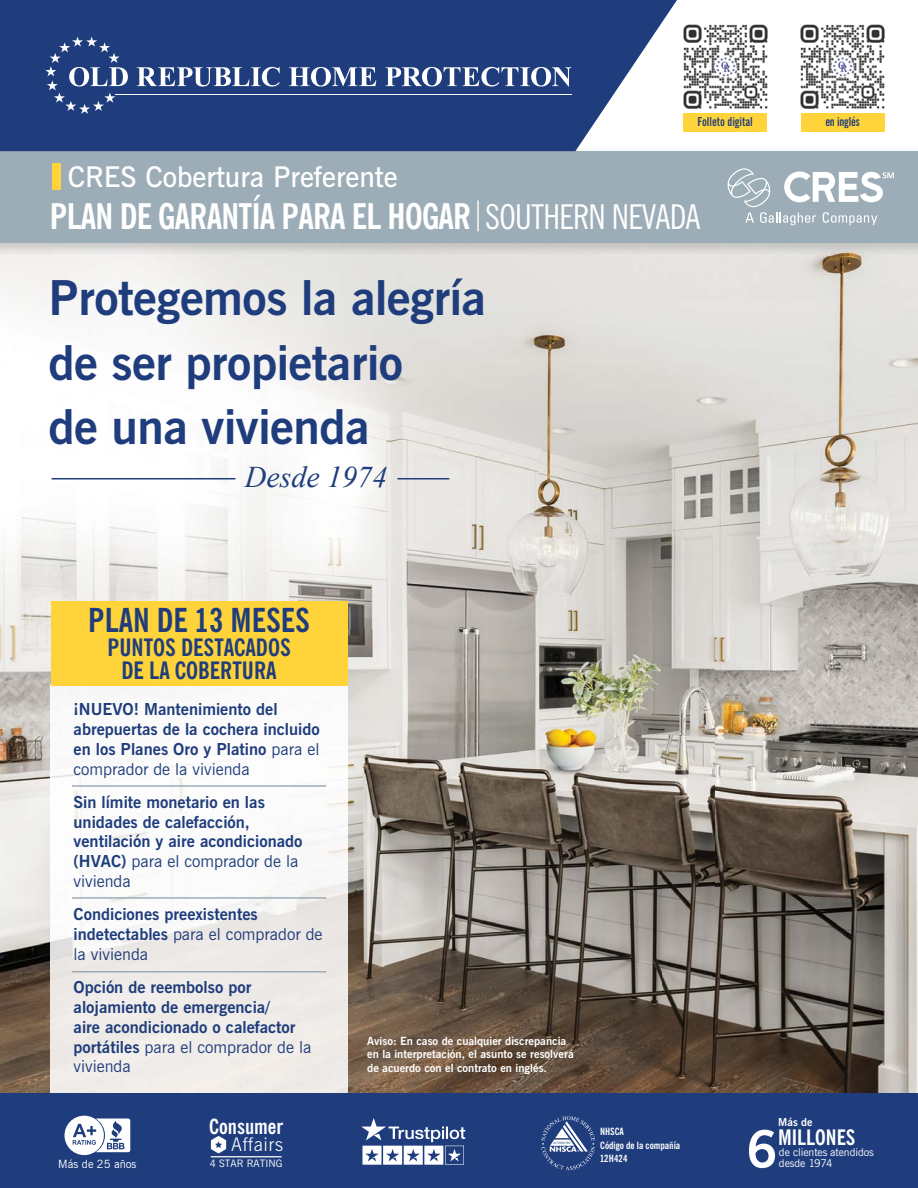
<style>
.page{position:relative;width:918px;height:1188px;background:#fff}
.page>*{position:absolute;margin:0;border:0;box-sizing:border-box;transform-origin:0 0}
.t1{font:700 51.45px "News Gothic BT";color:#fff}
.t2{font:700 48px/64.5px "News Gothic BT";letter-spacing:-.01em;color:#1f3d7c}
.t3{font:700 condensed 35.4px "News Gothic BT";letter-spacing:-.02em;color:#fff}
.t4{font:700 condensed 33px "News Gothic BT";color:#1f3d7c}
.t5{font:italic 30px "Times New Roman";color:#1f3d7c}
.t6{font:600 28.5px "News Gothic BT";color:#fff}
.t7{font:700 condensed 24px/22.8px "News Gothic BT";color:#1f3d7c;text-align:center}
.t8{font:700 condensed 21.3px "News Gothic BT";color:#fff}
.t9{font:700 condensed 20.85px "News Gothic BT";color:#fff}
.t10{font:300 18.75px "News Gothic BT";letter-spacing:.03em;color:#fff}
.t11{font:700 16.5px/19.8px "News Gothic BT";color:#1f3d7c}
.t12{font:700 extra-condensed 12.3px "News Gothic BT";color:#1f3d7c}
.t13{font:11.4px "News Gothic BT";color:#fff}
.t14{font:700 11.25px/13.5px "News Gothic BT";color:#fff}
.t15{font:700 10.95px "News Gothic BT";color:#fff}
.t16{font:10.8px "News Gothic BT";color:#fff}
.t17{font:10.2px "News Gothic BT";letter-spacing:.005em;color:#fff}
.t18{font:700 condensed 10.05px/13.5px "News Gothic BT";color:#fff}
.s1{font-weight:300;font-stretch:normal;font-size:30.75px}
.s2{font-weight:400;font-size:34.2px}
.s3{font-weight:400}
</style>
<div class="page">
<img style="left:0;top:256px;width:714px;height:480px">
<img style="left:714px;top:256px;width:204px;height:838px">
<img style="left:0;top:736px;width:51px;height:358px">
<img style="left:348px;top:736px;width:315px;height:358px">
<img style="left:663px;top:736px;width:52px;height:358px">
<img style="left:51px;top:685px;width:297px;height:409px">
<div style="left:51px;top:601px;width:297px;height:84px;background:#ffd33a"></div>
<hr style="left:72px;top:785px;width:254px;height:2px;background:#9cadb7">
<hr style="left:72px;top:897px;width:254px;height:2px;background:#9cadb7">
<hr style="left:72px;top:971px;width:254px;height:2px;background:#9cadb7">
<hr style="left:52px;top:478px;width:183px;height:1px;background:#1f3d7c">
<hr style="left:397px;top:478px;width:52px;height:1px;background:#1f3d7c">
<div style="left:0;top:1094px;width:918px;height:94px;background:#1f3d7c"></div>
<svg style="left:541px;top:1116px;width:54px;height:54px"></svg>
<svg style="left:361px;top:1118px;width:104px;height:47px"></svg>
<svg style="left:65px;top:1116px;width:65px;height:39px"></svg>
<svg style="left:211px;top:1136px;width:15px;height:17px"></svg>
<hr style="left:211px;top:1156px;width:71px;height:1px;background:#fff">
<img style="left:0;top:243px;width:918px;height:13px">
<div style="left:0;top:151px;width:918px;height:92px;background:#9cadb7"></div>
<div style="left:52px;top:164px;width:9px;height:26px;background:#ffd33a"></div>
<svg style="left:728px;top:168px;width:166px;height:57px"></svg>
<svg style="left:0;top:0;width:677px;height:151px;background:#324e87"></svg>
<svg style="left:137px;top:67px;width:143px;height:20px"></svg>
<svg style="left:289px;top:67px;width:87px;height:20px"></svg>
<svg style="left:385px;top:67px;width:186px;height:20px"></svg>
<svg style="left:45px;top:37px;width:83px;height:77px;background:#3f598e"></svg>
<hr style="left:115px;top:94px;width:456px;height:1px;background:#fff">
<div style="left:683px;top:112px;width:84px;height:20px;background:#ffd33a"></div>
<div style="left:679px;top:20px;width:92px;height:93px;background:#fff"></div>
<img style="left:683px;top:24px;width:85px;height:85px">
<div style="left:801px;top:112px;width:83px;height:20px;background:#ffd33a"></div>
<div style="left:796px;top:20px;width:93px;height:93px;background:#fff"></div>
<img style="left:800px;top:24px;width:85px;height:85px">
<p class="t12" style="left:697px;top:115px;width:57px">Folleto digital</p>
<p class="t12" style="left:825px;top:115px;width:36px">en inglés</p>
<h3 class="t6" style="left:68px;top:160px;width:331px">CRES Cobertura Preferente</h3>
<h3 class="t3" style="left:50px;top:194px;width:652px">PLAN DE GARANTÍA PARA EL HOGAR<span class="s1">|</span><span class="s2">SOUTHERN NEVADA</span></h3>
<h2 class="t2" style="left:48px;top:266px;width:439px">Protegemos la alegría de ser propietario<br>de una vivienda</h2>
<h3 class="t5" style="left:245px;top:457px;width:144px">Desde 1974</h3>
<h3 class="t4" style="left:88px;top:600px;width:223px">PLAN DE 13 MESES</h3>
<h3 class="t7" style="left:107px;top:636px;width:185px">PUNTOS DESTACADOS<br>DE LA COBERTURA</h3>
<p class="t11" style="left:74px;top:699px;width:248px">¡NUEVO! Mantenimiento del abrepuertas de la cochera incluido en los Planes Oro y Platino <span class="s3">para el comprador de la vivienda</span></p>
<p class="t11" style="left:74px;top:792px;width:231px">Sin límite monetario en las unidades de calefacción, ventilación y aire acondicionado (HVAC) <span class="s3">para el comprador de la vivienda</span></p>
<p class="t11" style="left:74px;top:904px;width:251px">Condiciones preexistentes indetectables <span class="s3">para el comprador de la vivienda</span></p>
<p class="t11" style="left:74px;top:977px;width:239px">Opción de reembolso por alojamiento de emergencia/<br>aire acondicionado o calefactor portátiles <span class="s3">para el comprador de la vivienda</span></p>
<p class="t14" style="left:367px;top:1034px;width:208px">Aviso: En caso de cualquier discrepancia en la interpretación, el asunto se resolverá de acuerdo con el contrato en inglés.</p>
<p class="t15" style="left:778px;top:1116px;width:36px">Más de</p>
<p class="t8" style="left:778px;top:1125px;width:79px">MILLONES</p>
<p class="t9" style="left:209px;top:1114px;width:75px">Consumer</p>
<p class="t10" style="left:231px;top:1133px;width:53px">Affairs</p>
<p class="t17" style="left:210px;top:1157px;width:74px">4 STAR RATING</p>
<p class="t18" style="left:600px;top:1125px;width:82px">NHSCA<br>Código de la compañía<br>12H424</p>
<h1 class="t1" style="left:746px;top:1118px;width:33px">6</h1>
<p class="t16" style="left:779px;top:1145px;width:97px">de clientes atendidos</p>
<p class="t13" style="left:58px;top:1157px;width:80px">Más de 25 años</p>
<p class="t16" style="left:779px;top:1157px;width:55px">desde 1974</p>
</div>
